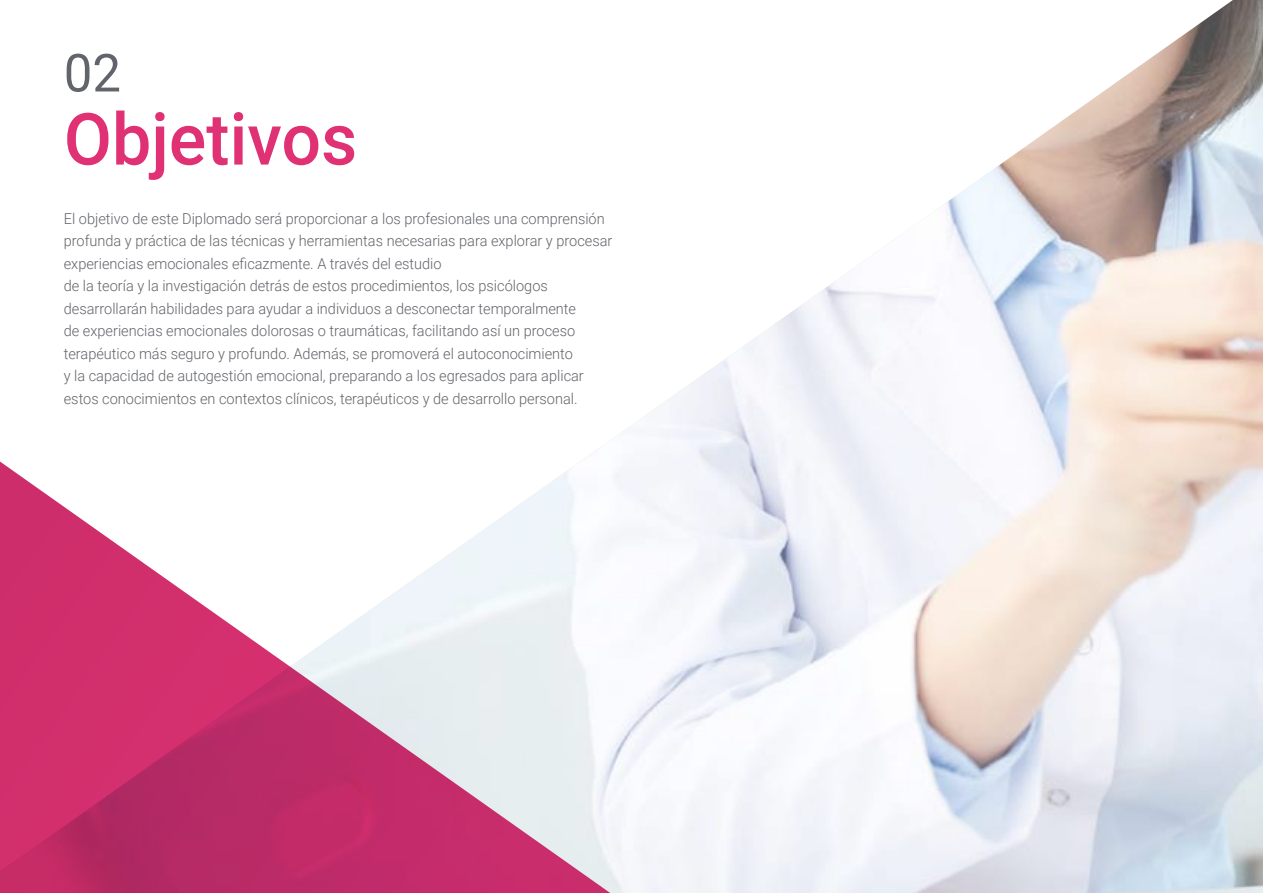
<style>
.page{position:relative;width:1263px;height:893px;background:#fff}
.page>*{position:absolute;margin:0;border:0;box-sizing:border-box;transform-origin:0 0}
.t1{font:500 72px "Roboto";color:#df3174}
.t2{font:52.5px "Roboto";color:#61646a}
.t3{font:300 15px/22.5px "Roboto";color:#61646a}
</style>
<div class="page">
<img style="left:608px;top:0;width:655px;height:893px">
<svg style="left:0;top:446px;width:640px;height:447px"></svg>
<h2 class="t2" style="left:64px;top:36px;width:59px">02</h2>
<h1 class="t1" style="left:64px;top:89px;width:295px">Objetivos</h1>
<p class="t3" style="left:64px;top:207px;width:550px">El objetivo de este Diplomado será proporcionar a los profesionales una comprensión profunda y práctica de las técnicas y herramientas necesarias para explorar y procesar experiencias emocionales eficazmente. A través del estudio<br>de la teoría y la investigación detrás de estos procedimientos, los psicólogos desarrollarán habilidades para ayudar a individuos a desconectar temporalmente<br>de experiencias emocionales dolorosas o traumáticas, facilitando así un proceso terapéutico más seguro y profundo. Además, se promoverá el autoconocimiento<br>y la capacidad de autogestión emocional, preparando a los egresados para aplicar estos conocimientos en contextos clínicos, terapéuticos y de desarrollo personal.</p>
</div>
